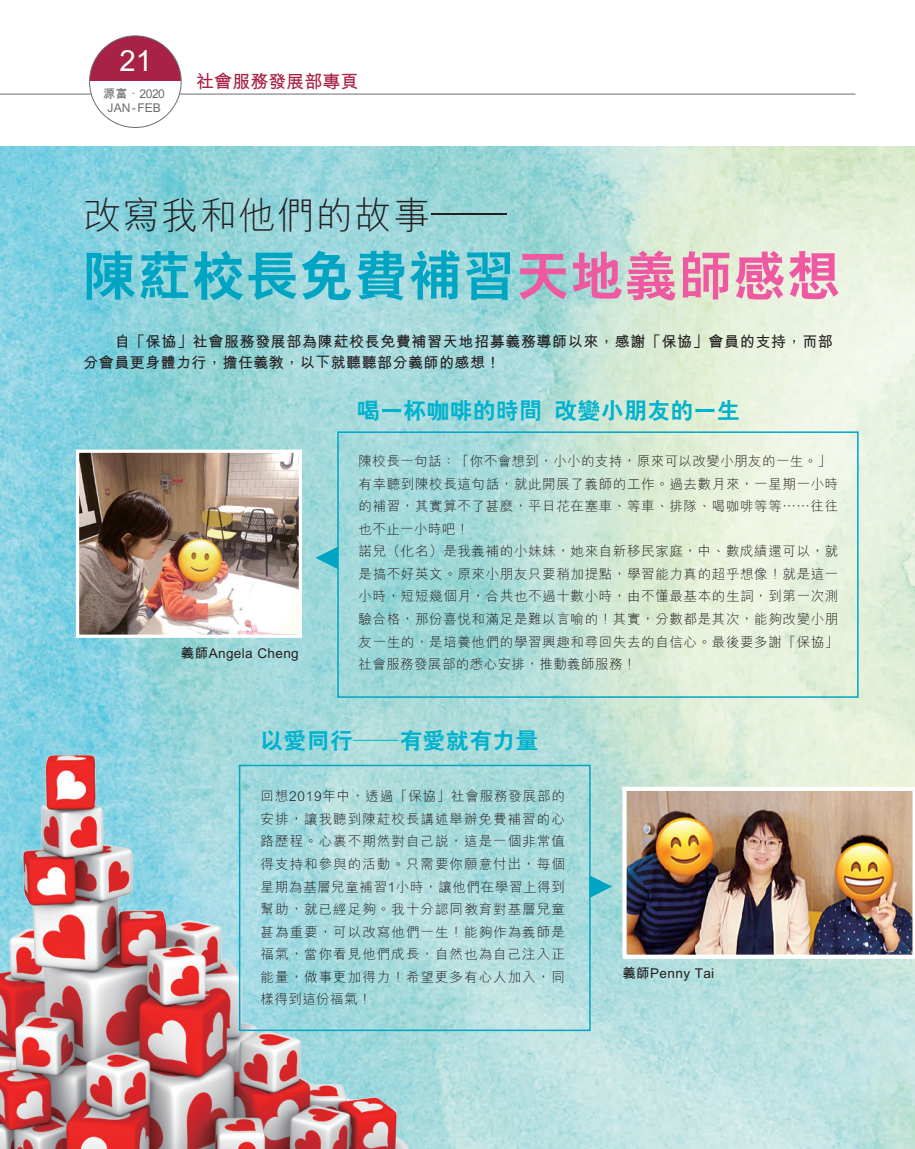
<style>
.page{position:relative;width:915px;height:1149px;background:#fff}
.page>*{position:absolute;margin:0;border:0;box-sizing:border-box;transform-origin:0 0}
.t1{font:52.5px "C Hei 2 Xbold HKSCS";letter-spacing:.03em;color:#00a5c4}
.t2{font:37.5px "M Hei Light HKSCS";letter-spacing:.03em;color:#231f20}
.t3{font:29.1px "M Hei Bold HKSCS";color:#fff}
.t4{font:22.5px "C Hei 2 Xbold HKSCS";letter-spacing:.03em;color:#00b2cd}
.t5{font:18px "M Hei Bold HKSCS";color:#a82147}
.t6{font:15px/21px "M Hei Bold HKSCS";letter-spacing:.04em;color:#231f20}
.t7{font:13.5px/22.5px "M Hei Light HKSCS";letter-spacing:.045em;color:#231f20;text-align:justify}
.t8{font:13.5px "M Hei Bold HKSCS";letter-spacing:.03em;color:#231f20}
.t9{font:12.15px/13.6px "M Hei Bold HKSCS";color:#6c6d70;text-align:center}
.s1{color:#ef59a1}
</style>
<div class="page">
<img style="left:0;top:147px;width:914px;height:1001px">
<img style="left:0;top:690px;width:480px;height:458px">
<img style="left:80px;top:453px;width:218px;height:180px">
<div style="left:76px;top:449px;width:226px;height:188px;border:3px solid #fff"></div>
<img style="left:622px;top:786px;width:292px;height:172px">
<div style="left:337px;top:431px;width:521px;height:266px;border:2px solid #00a5c4"></div>
<div style="left:239px;top:764px;width:351px;height:266px;border:2px solid #00a5c4"></div>
<svg style="left:315px;top:546px;width:23px;height:23px"></svg>
<svg style="left:589px;top:875px;width:23px;height:22px"></svg>
<hr style="left:0;top:94px;width:855px;height:1px;background:#6c6d70">
<div style="left:89px;top:36px;width:92px;height:91px;background:#fff;border-radius:50%"></div>
<svg style="left:89px;top:36px;width:92px;height:44px;fill:#a82147"></svg>
<p class="t3" style="left:119px;top:39px;width:34px">21</p>
<p class="t9" style="left:103px;top:86px;width:63px">源富．2020<br>JAN-FEB</p>
<p class="t5" style="left:196px;top:68px;width:163px">社會服務發展部專頁</p>
<p class="t2" style="left:83px;top:188px;width:424px">改寫我和他們的故事─</p>
<p class="t1" style="left:84px;top:241px;width:757px">陳葒校長免費補習<span class="s1">天地義師感想</span></p>
<p class="t6" style="left:83px;top:330px;width:750px;text-indent:31px">自「保協」社會服務發展部為陳葒校長免費補習天地招募義務導師以來，感謝「保協」會員的支持，而部分會員更身體力行，擔任義教，以下就聽聽部分義師的感想！</p>
<p class="t8" style="left:181px;top:643px;width:119px">義師Angela Cheng</p>
<p class="t4" style="left:357px;top:396px;width:384px">喝一杯咖啡的時間 改變小朋友的一生</p>
<p class="t7" style="left:358px;top:449px;width:481px;text-align:left">陳校長一句話：「你不會想到，小小的支持，原來可以改變小朋友的一生。」有幸聽到陳校長這句話，就此開展了義師的工作。過去數月來，一星期一小時的補習，其實算不了甚麼，平日花在塞車、等車、排隊、喝咖啡等等……往往也不止一小時吧！<br>諾兒（化名）是我義補的小妹妹，她來自新移民家庭，中、數成績還可以，就是搞不好英文。原來小朋友只要稍加提點，學習能力真的超乎想像！就是這一小時，短短幾個月，合共也不過十數小時，由不懂最基本的生詞，到第一次測驗合格，那份喜悅和滿足是難以言喻的！其實，分數都是其次，能夠改變小朋友一生的，是培養他們的學習興趣和尋回失去的自信心。最後要多謝「保協」社會服務發展部的悉心安排，推動義師服務！</p>
<p class="t4" style="left:260px;top:725px;width:279px">以愛同行─有愛就有力量</p>
<p class="t7" style="left:260px;top:784px;width:306px">回想2019年中，透過「保協」社會服務發展部的安排，讓我聽到陳葒校長講述舉辦免費補習的心路歷程。心裏不期然對自己說，這是一個非常值得支持和參與的活動。只需要你願意付出，每個星期為基層兒童補習1小時，讓他們在學習上得到幫助，就已經足夠。我十分認同教育對基層兒童甚為重要，可以改寫他們一生！能夠作為義師是福氣，當你看見他們成長，自然也為自己注入正能量，做事更加得力！希望更多有心人加入，同樣得到這份福氣！</p>
<p class="t8" style="left:622px;top:962px;width:93px">義師Penny Tai</p>
</div>
